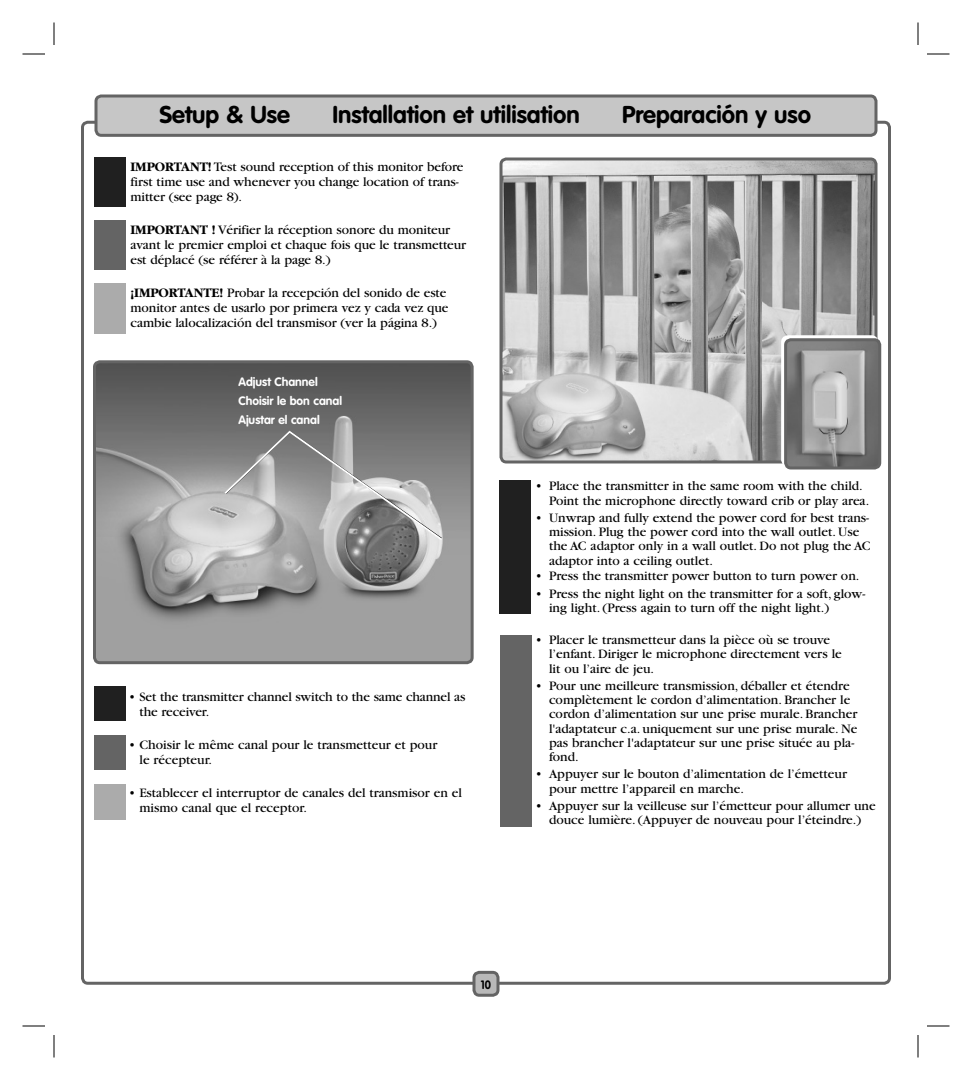
<style>
.page{position:relative;width:972px;height:1080px;background:#fff}
.page>*{position:absolute;margin:0;border:0;box-sizing:border-box;transform-origin:0 0}
.t1{font:700 24px "VAG Rounded";color:#000}
.t2{font:13.5px/14.2px "Garamond";color:#000}
.t3{font:700 12px/18.8px "VAG Rounded";color:#fff}
.t4{font:700 12px "VAG Rounded";color:#000;scale:.9 1}
.s1{font-weight:700}
</style>
<div class="page">
<div style="left:474px;top:972px;width:24px;height:23px;background:#b9b9b9;border-radius:5px"></div>
<div style="left:472px;top:971px;width:28px;height:26px;border:3px solid #646464;border-radius:5px"></div>
<div style="left:96px;top:96px;width:780px;height:39px;background:#c6c6c6;border-radius:5px"></div>
<div style="left:94px;top:94px;width:784px;height:43px;border:3px solid #646464;border-radius:5px"></div>
<img style="left:501px;top:159px;width:375px;height:303px;border-radius:5px">
<div style="left:500px;top:158px;width:378px;height:306px;border:3px solid #646464;border-radius:5px"></div>
<div style="left:95px;top:158px;width:31px;height:49px;background:#202020"></div>
<div style="left:95px;top:220px;width:31px;height:50px;background:#646464"></div>
<div style="left:94px;top:284px;width:32px;height:50px;background:#ababab"></div>
<div style="left:95px;top:686px;width:31px;height:34px;background:#202020"></div>
<div style="left:781px;top:335px;width:97px;height:131px;border:3px solid #fff;border-radius:5px"></div>
<img style="left:786px;top:340px;width:94px;height:128px;border-radius:5px">
<div style="left:784px;top:338px;width:97px;height:132px;border:3px solid #646464;border-radius:5px"></div>
<div style="left:500px;top:480px;width:31px;height:133px;background:#202020"></div>
<div style="left:500px;top:635px;width:32px;height:192px;background:#646464"></div>
<img style="left:95px;top:362px;width:376px;height:301px;border-radius:5px">
<div style="left:93px;top:360px;width:381px;height:304px;border:3px solid #646464;border-radius:5px"></div>
<svg style="left:223px;top:429px;width:221px;height:113px;background:#9d9d9d"></svg>
<div style="left:94px;top:784px;width:32px;height:36px;background:#ababab"></div>
<div style="left:95px;top:735px;width:31px;height:35px;background:#646464"></div>
<svg style="left:22px;top:54px;width:23px;height:1px"></svg>
<svg style="left:927px;top:54px;width:23px;height:1px"></svg>
<svg style="left:22px;top:1026px;width:23px;height:1px"></svg>
<svg style="left:927px;top:1026px;width:23px;height:1px"></svg>
<svg style="left:54px;top:22px;width:1px;height:23px"></svg>
<svg style="left:54px;top:1035px;width:1px;height:23px"></svg>
<svg style="left:918px;top:22px;width:1px;height:23px"></svg>
<svg style="left:918px;top:1035px;width:1px;height:23px"></svg>
<h1 class="t1" style="left:159px;top:105px;width:132px">Setup &amp; Use</h1>
<h1 class="t1" style="left:332px;top:105px;width:249px">Installation et utilisation</h1>
<h1 class="t1" style="left:622px;top:105px;width:190px">Preparación y uso</h1>
<p class="t2" style="left:131px;top:160px;width:335px;line-height:15px"><span class="s1">IMPORTANT!</span> Test sound reception of this monitor before first time use and whenever you change location of trans&shy;mitter (see page 8).</p>
<p class="t2" style="left:131px;top:223px;width:337px;line-height:15px"><span class="s1">IMPORTANT !</span> Vérifier la réception sonore du moniteur avant le premier emploi et chaque fois que le transmetteur est déplacé (se référer à la page 8.)</p>
<p class="t2" style="left:131px;top:286px;width:320px;line-height:15px"><span class="s1">¡IMPORTANTE!</span> Probar la recepción del sonido de este monitor antes de usarlo por primera vez y cada vez que cambie lalocalización del transmisor (ver la página 8.)</p>
<p class="t3" style="left:238px;top:373px;width:105px">Adjust Channel<br>Choisir le bon canal<br>Ajustar el canal</p>
<p class="t2" style="left:140px;top:690px;width:328px;line-height:15px;text-indent:-11px">• Set the transmitter channel switch to the same channel as the receiver.</p>
<p class="t2" style="left:140px;top:738px;width:299px;line-height:15px;text-indent:-11px">• Choisir le même canal pour le transmetteur et pour le récepteur.</p>
<p class="t2" style="left:140px;top:787px;width:324px;line-height:15px;text-indent:-11px">• Establecer el interruptor de canales del transmisor en el mismo canal que el receptor.</p>
<p class="t2" style="left:549px;top:480px;width:322px;text-indent:-14px">• Place the transmitter in the same room with the child.<br>Point the microphone directly toward crib or play area.</p>
<p class="t2" style="left:549px;top:512px;width:323px;text-indent:-14px">• Unwrap and fully extend the power cord for best trans&shy;mission. Plug the power cord into the wall outlet. Use the AC adaptor only in a wall outlet. Do not plug the AC adaptor into a ceiling outlet.</p>
<p class="t2" style="left:536px;top:570px;width:325px">• Press the transmitter power button to turn power on.</p>
<p class="t2" style="left:549px;top:587px;width:318px;text-indent:-14px">• Press the night light on the transmitter for a soft, glow&shy;ing light. (Press again to turn off the night light.)</p>
<p class="t2" style="left:549px;top:634px;width:294px;text-indent:-14px">• Placer le transmetteur dans la pièce où se trouve l’enfant. Diriger le microphone directement vers le lit ou l’aire de jeu.</p>
<p class="t2" style="left:549px;top:680px;width:310px;text-indent:-14px">• Pour une meilleure transmission, déballer et étendre complètement le cordon d’alimentation. Brancher le cordon d’alimentation sur une prise murale. Brancher l'adaptateur c.a. uniquement sur une prise murale. Ne pas brancher l'adaptateur sur une prise située au pla&shy;fond.</p>
<p class="t2" style="left:549px;top:768px;width:299px;text-indent:-14px">• Appuyer sur le bouton d’alimentation de l’émetteur pour mettre l’appareil en marche.</p>
<p class="t2" style="left:535px;top:800px;width:342px;text-align:center">• Appuyer sur la veilleuse sur l’émetteur pour allumer une douce lumière. (Appuyer de nouveau pour l’éteindre.)</p>
<p class="t4" style="left:481px;top:979px;width:13px">10</p>
</div>
